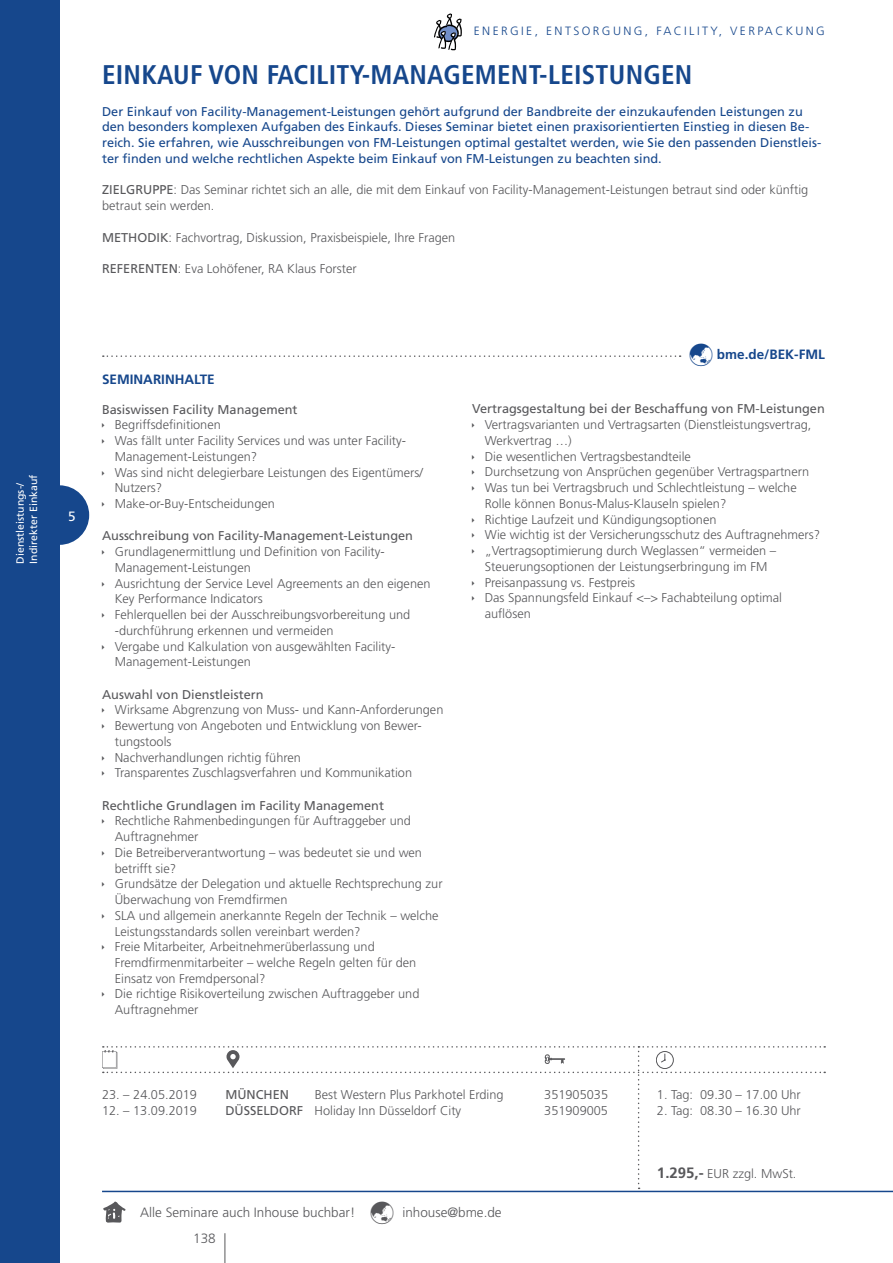
<style>
.page{position:relative;width:893px;height:1263px;background:#fff}
.page>*{position:absolute;margin:0;border:0;box-sizing:border-box;transform-origin:0 0}
.t1{font:700 condensed 27px "Frutiger LT Std";letter-spacing:.01em;color:#16478c}
.t2{font:300 13.5px "Frutiger LT Std";color:#58585b}
.t3{font:700 13.5px "Frutiger LT Std";color:#16478c}
.t4{font:13.5px "Frutiger LT Std";color:#fff}
.t5{font:300 12.75px/15.8px "Frutiger LT Std";color:#58585b}
.t6{font:12.75px/15.8px "Frutiger LT Std";color:#16478c}
.t7{font:12.75px "Frutiger LT Std";color:#58585b}
.t8{font:300 12px "Frutiger LT Std";color:#16478c}
.t9{font:10.5px/13.5px "Frutiger LT Std";color:#fff}
.s1{font-weight:400}
.s2{font-weight:700;font-size:15px}
</style>
<div class="page">
<hr style="left:102px;top:1191px;width:791px;height:1px;background:#16478c">
<svg style="left:103px;top:1201px;width:22px;height:21px"></svg>
<hr style="left:224px;top:1233px;width:1px;height:30px;background:#58585b">
<svg style="left:102px;top:1046px;width:723px;height:143px"></svg>
<div style="left:30px;top:485px;width:59px;height:60px;background:#16478c;border-radius:50%"></div>
<div style="left:0;top:0;width:60px;height:1263px;background:#16478c"></div>
<svg style="left:103px;top:355px;width:578px;height:2px"></svg>
<svg style="left:434px;top:13px;width:28px;height:37px"></svg>
<p class="t9" style="left:13px;top:563px;width:90px;rotate:-90deg">Dienstleistungs-/<br>Indirekter Einkauf</p>
<p class="t8" style="left:474px;top:24px;width:10px">energie</p>
<p class="t8" style="left:535px;top:24px;width:31px">, Entsorgung</p>
<p class="t8" style="left:645px;top:24px;width:21px">, facility</p>
<p class="t8" style="left:719px;top:24px;width:32px">, Verpackung</p>
<h1 class="t1" style="left:102px;top:59px;width:29px">EINKAUF</h1>
<h1 class="t1" style="left:209px;top:59px;width:202px">VON FACILITY-MANAGEMENT</h1>
<h1 class="t1" style="left:539px;top:59px;width:74px">-LEISTUNGEN</h1>
<p class="t6" style="left:102px;top:103px;width:721px">Der Einkauf von Facility-Management-Leistungen gehört aufgrund der Bandbreite der einzukaufenden Leistungen zu den besonders komplexen Aufgaben des Einkaufs. Dieses Seminar bietet einen praxisorientierten Einstieg in diesen Be&shy;reich. Sie erfahren, wie Ausschreibungen von FM-Leistungen optimal gestaltet werden, wie Sie den passenden Dienstleis&shy;ter finden und welche rechtlichen Aspekte beim Einkauf von FM-Leistungen zu beachten sind.</p>
<p class="t7" style="left:102px;top:182px;width:16px">Zielgruppe</p>
<p class="t5" style="left:102px;top:182px;width:708px;text-indent:72px">: Das Seminar richtet sich an alle, die mit dem Einkauf von Facility-Management-Leistungen betraut sind oder künftig betraut sein werden.</p>
<p class="t7" style="left:102px;top:230px;width:21px">Methodik</p>
<p class="t5" style="left:169px;top:229px;width:288px">: Fachvortrag, Diskussion, Praxisbeispiele, Ihre Fragen</p>
<p class="t7" style="left:102px;top:261px;width:16px">Refere</p>
<p class="t5" style="left:145px;top:261px;width:213px"><span class="s1">nte n</span>: Eva Lohöfener, RA Klaus Forster</p>
<p class="t4" style="left:68px;top:508px;width:9px">5</p>
<p class="t3" style="left:102px;top:372px;width:114px">SEM INARINHALTE</p>
<p class="t7" style="left:102px;top:402px;width:197px">Basiswissen Facility Management</p>
<p class="t5" style="left:115px;top:417px;width:310px">Begriffsdefinitionen<br>Was fällt unter Facility Services und was unter Facility-Management-Leistungen?<br>Was sind nicht delegierbare Leistungen des Eigentümers/ Nutzers?<br>Make-or-Buy-Entscheidungen</p>
<p class="t7" style="left:102px;top:528px;width:312px">Ausschreibung von Facility-Management-Leistungen</p>
<p class="t5" style="left:115px;top:544px;width:317px">Grundlagenermittlung und Definition von Facility-Management-Leistungen<br>Ausrichtung der Service Level Agreements an den eigenen Key Performance Indicators<br>Fehlerquellen bei der Ausschreibungsvorbereitung und -durchführung erkennen und vermeiden<br>Vergabe und Kalkulation von ausgewählten Facility-Management-Leistungen</p>
<p class="t7" style="left:102px;top:687px;width:163px">Auswahl von Dienstleistern</p>
<p class="t5" style="left:115px;top:702px;width:330px">Wirksame Abgrenzung von Muss- und Kann-Anforderungen Bewertung von Angeboten und Entwicklung von Bewer&shy;tungstools<br>Nachverhandlungen richtig führen<br>Transparentes Zuschlagsverfahren und Kommunikation</p>
<p class="t7" style="left:102px;top:797px;width:283px">Rechtliche Grundlagen im Facility Management</p>
<p class="t5" style="left:115px;top:813px;width:329px">Rechtliche Rahmenbedingungen für Auftraggeber und Auftragnehmer<br>Die Betreiberverantwortung – was bedeutet sie und wen betrifft sie?<br>Grundsätze der Delegation und aktuelle Rechtsprechung zur Überwachung von Fremdfirmen<br>SLA und allgemein anerkannte Regeln der Technik – welche Leistungsstandards sollen vereinbart werden?<br>Freie Mitarbeiter, Arbeitnehmerüberlassung und Fremdfirmenmitarbeiter – welche Regeln gelten für den Einsatz von Fremdpersonal?<br>Die richtige Risikoverteilung zwischen Auftraggeber und Auftragnehmer</p>
<p class="t3" style="left:717px;top:347px;width:62px">BME.DE/BEK</p>
<p class="t3" style="left:794px;top:347px;width:31px">-FML</p>
<p class="t7" style="left:472px;top:401px;width:354px">Vertragsgestaltung bei der Beschaffung von FM-Leistungen</p>
<p class="t5" style="left:485px;top:417px;width:337px">Vertragsvarianten und Vertragsarten (Dienstleistungsvertrag, Werkvertrag …)<br>Die wesentlichen Vertragsbestandteile<br>Durchsetzung von Ansprüchen gegenüber Vertragspartnern Was tun bei Vertragsbruch und Schlechtleistung – welche Rolle können Bonus-Malus-Klauseln spielen?<br>Richtige Laufzeit und Kündigungsoptionen<br>Wie wichtig ist der Versicherungsschutz des Auftragnehmers? „Vertragsoptimierung durch Weglassen“ vermeiden – Steuerungsoptionen der Leistungserbringung im FM Preisanpassung vs. Festpreis<br>Das Spannungsfeld Einkauf &lt;–&gt; Fachabteilung optimal auf-lösen</p>
<p class="t5" style="left:102px;top:1087px;width:96px">23. – 24.05.2019</p>
<p class="t7" style="left:225px;top:1087px;width:65px">München</p>
<p class="t5" style="left:315px;top:1087px;width:190px">Best Western Plus Parkhotel Erding</p>
<p class="t5" style="left:544px;top:1087px;width:65px">351905035</p>
<p class="t5" style="left:102px;top:1103px;width:96px">12. – 13.09.2019</p>
<p class="t7" style="left:225px;top:1103px;width:18px">Düsseldorf</p>
<p class="t5" style="left:315px;top:1103px;width:148px">Holiday Inn Düsseldorf City</p>
<p class="t5" style="left:544px;top:1103px;width:65px">351909005</p>
<p class="t2" style="left:140px;top:1204px;width:217px">Alle Seminare auch Inhouse buchbar!</p>
<p class="t2" style="left:402px;top:1204px;width:101px">inhouse@bme.de</p>
<p class="t2" style="left:193px;top:1231px;width:24px">138</p>
<p class="t5" style="left:657px;top:1087px;width:145px">1. Tag: 09.30 – 17.00 Uhr</p>
<p class="t5" style="left:657px;top:1103px;width:145px">2. Tag: 08.30 – 16.30 Uhr</p>
<p class="t5" style="left:657px;top:1166px;width:141px"><span class="s2">1.295,-</span> EUR zzgl. MwSt.</p>
</div>
